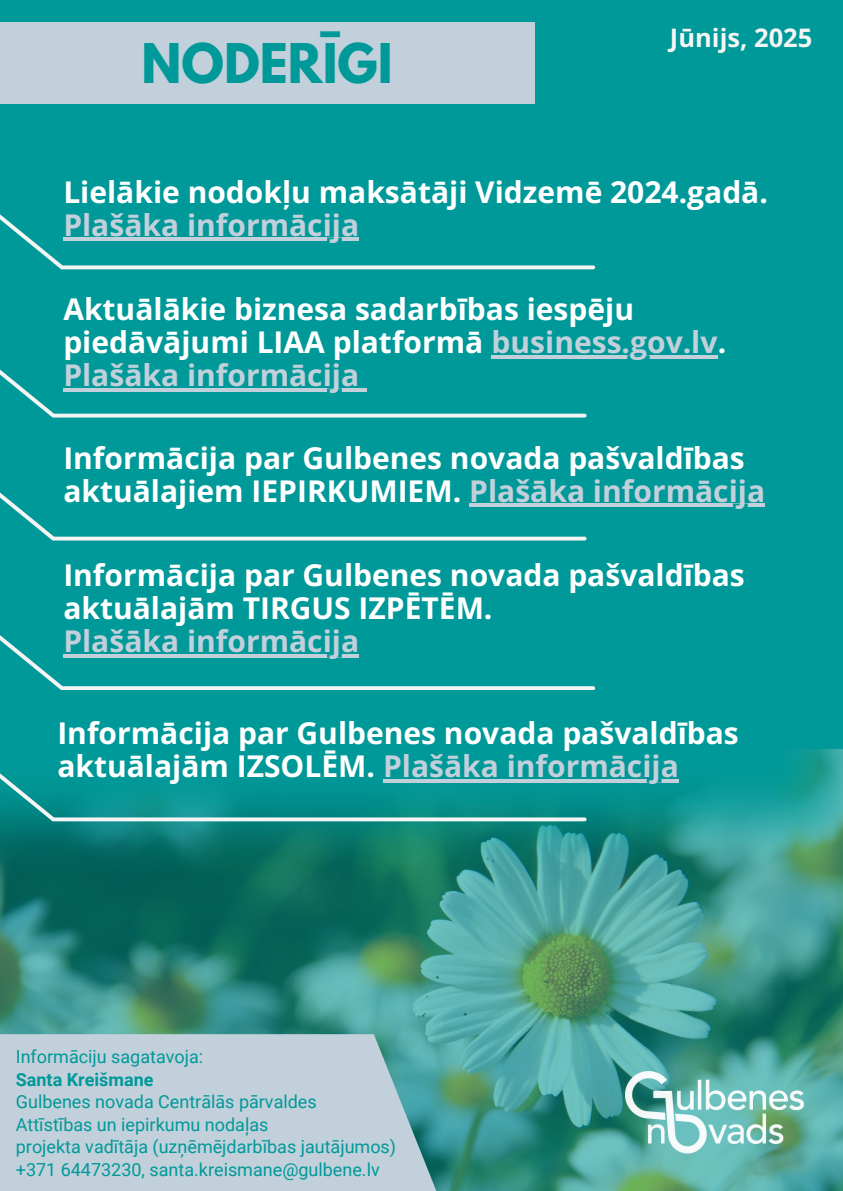
<style>
.page{position:relative;width:843px;height:1191px;background:#fff}
.page>*{position:absolute;margin:0;border:0;box-sizing:border-box;transform-origin:0 0}
.t1{font:700 48.4px "League Spartan";color:#099}
.t2{font:700 30px/33px "Open Sans";color:#fff}
.t3{font:700 30px "Open Sans";color:#c2d0db}
.t4{font:700 25.5px "Open Sans";color:#f5f5f5}
.t5{font:18px/22.5px "Roboto";color:#099}
.t6{font:700 18px "Roboto";color:#099}
.s1{color:#c2d0db}
</style>
<div class="page">
<div style="left:0;top:0;width:842px;height:1190px;background:#099"></div>
<img style="left:0;top:874px;width:842px;height:316px">
<img style="left:0;top:687px;width:842px;height:187px">
<hr style="left:469px;top:504px;width:296px;height:3px;background:#c2d0db">
<svg style="left:0;top:690px;width:586px;height:131px"></svg>
<svg style="left:0;top:1034px;width:437px;height:156px;background:#b8ccd6"></svg>
<svg style="left:0;top:537px;width:595px;height:153px"></svg>
<img style="left:625px;top:1071px;width:178px;height:83px">
<svg style="left:0;top:417px;width:586px;height:123px"></svg>
<div style="left:0;top:23px;width:534px;height:81px;background:#c2d0db"></div>
<hr style="left:491px;top:355px;width:226px;height:3px;background:#c2d0db">
<svg style="left:0;top:269px;width:586px;height:148px"></svg>
<svg style="left:0;top:87px;width:595px;height:182px"></svg>
<hr style="left:383px;top:779px;width:295px;height:3px;background:#c2d0db">
<h1 class="t1" style="left:141px;top:39px;width:252px">NODERĪGI</h1>
<p class="t4" style="left:669px;top:20px;width:144px">Jūnijs, 2025</p>
<p class="t2" style="left:63px;top:174px;width:706px">Lielākie nodokļu maksātāji Vidzemē 2024.gadā.</p>
<p class="t3" style="left:63px;top:203px;width:297px">Plašāka informācija</p>
<p class="t2" style="left:63px;top:292px;width:664px">Aktuālākie biznesa sadarbības iespēju piedāvājumi LIAA platformā <span class="s1">business.gov.lv</span>.<br><span class="s1">Plašāka informācija</span></p>
<p class="t2" style="left:63px;top:440px;width:703px">Informācija par Gulbenes novada pašvaldības aktuālajiem IEPIRKUMIEM. <span class="s1">Plašāka informācija</span></p>
<p class="t2" style="left:63px;top:557px;width:682px">Informācija par Gulbenes novada pašvaldības aktuālajām TIRGUS IZPĒTĒM.</p>
<p class="t3" style="left:63px;top:620px;width:297px">Plašāka informācija</p>
<p class="t2" style="left:57px;top:715px;width:682px">Informācija par Gulbenes novada pašvaldības aktuālajām IZSOLĒM. <span class="s1">Plašāka informācija</span></p>
<p class="t5" style="left:16px;top:1045px;width:189px">Informāciju sagatavoja:</p>
<p class="t6" style="left:16px;top:1068px;width:139px">Santa Kreišmane</p>
<p class="t5" style="left:16px;top:1090px;width:382px">Gulbenes novada Centrālās pārvaldes Attīstības un iepirkumu nodaļas<br>projekta vadītāja (uzņēmējdarbības jautājumos) +371 64473230, santa.kreismane@gulbene.lv</p>
</div>
